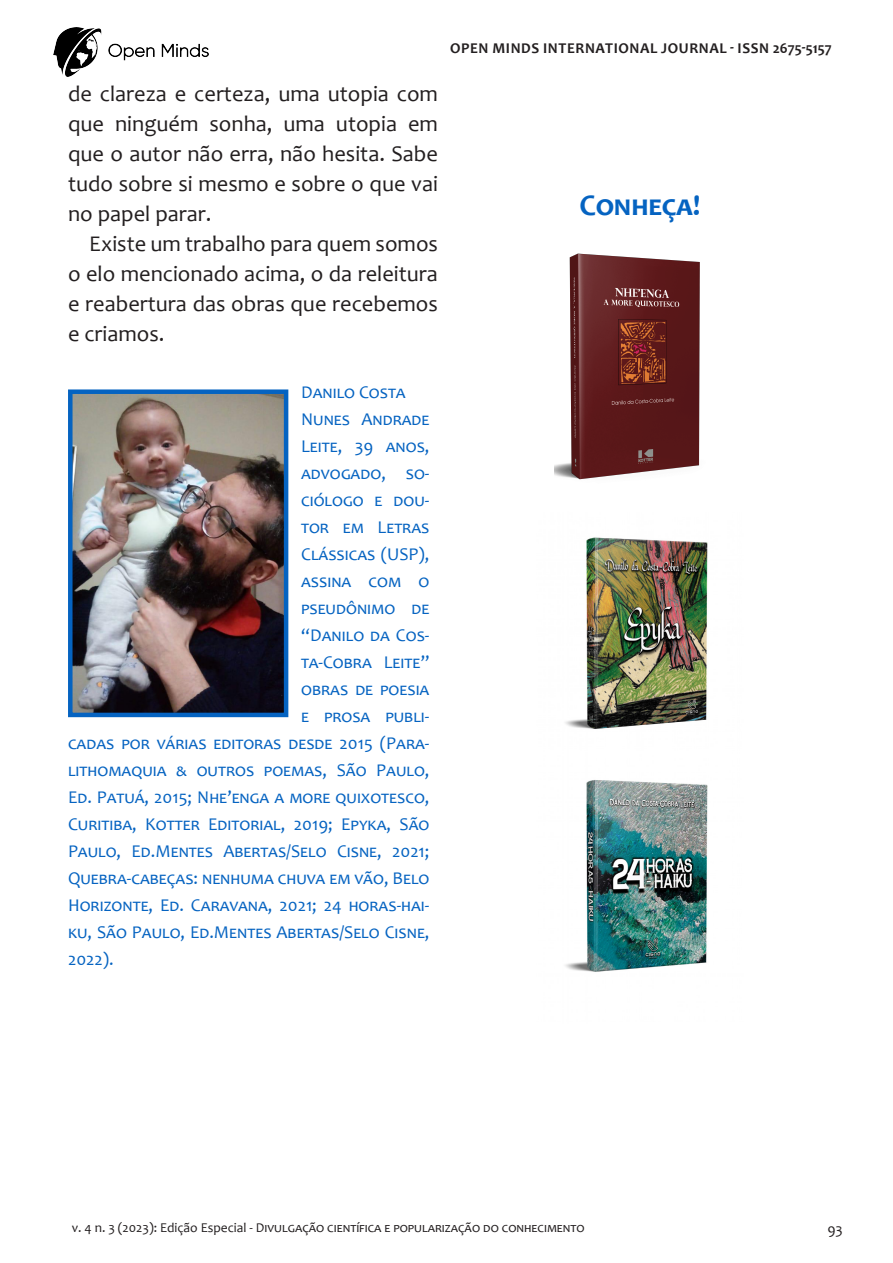
<style>
.page{position:relative;width:893px;height:1263px;background:#fff}
.page>*{position:absolute;margin:0;border:0;box-sizing:border-box;transform-origin:0 0}
.t1{font:700 30px "Candara";color:#0563c1}
.t2{font:22.5px/30px "Candara";color:#231f20;text-align:justify}
.t3{font:18px "Candara";color:#0563c1}
.t4{font:18px "Candara";letter-spacing:.05em;color:#0563c1}
.t5{font:700 15px "Candara";letter-spacing:.04em;color:#231f20}
.t6{font:15px "Candara";color:#231f20}
.t7{font:13.5px "Candara";color:#231f20}
</style>
<div class="page">
<img style="left:54px;top:28px;width:155px;height:48px">
<img style="left:565px;top:780px;width:143px;height:192px">
<img style="left:554px;top:253px;width:146px;height:227px">
<img style="left:565px;top:537px;width:143px;height:192px">
<img style="left:73px;top:394px;width:210px;height:318px">
<div style="left:68px;top:389px;width:220px;height:328px;border:4px solid #0563c1"></div>
<p class="t2" style="left:68px;top:79px;width:371px">de clareza e certeza, uma utopia com que ninguém sonha, uma utopia em que o autor não erra, não hesita. Sabe tudo sobre si mesmo e sobre o que vai no papel parar.</p>
<p class="t2" style="left:68px;top:229px;width:371px;text-indent:21px">Existe um trabalho para quem somos o elo mencionado acima, o da releitura e reabertura das obras que recebemos e criamos.</p>
<p class="t5" style="left:450px;top:39px;width:383px">OPEN MINDS INTERNATIONAL JOURNAL - ISSN 2675-5157</p>
<h1 class="t1" style="left:579px;top:186px;width:123px">Conheça!</h1>
<p class="t3" style="left:301px;top:381px;width:105px">Danilo Costa</p>
<p class="t3" style="left:301px;top:408px;width:130px">Nunes Andrade</p>
<p class="t3" style="left:301px;top:435px;width:130px">Leite, 39 anos,</p>
<p class="t3" style="left:301px;top:462px;width:130px">advogado, so-</p>
<p class="t3" style="left:301px;top:489px;width:130px">ciólogo e dou-</p>
<p class="t3" style="left:301px;top:516px;width:130px">tor em Letras</p>
<p class="t3" style="left:301px;top:543px;width:130px">Clássicas (USP),</p>
<p class="t3" style="left:301px;top:570px;width:130px">assina com o</p>
<p class="t3" style="left:301px;top:597px;width:130px">pseudônimo de</p>
<p class="t3" style="left:301px;top:624px;width:130px">“Danilo da Cos-</p>
<p class="t3" style="left:301px;top:651px;width:130px">ta-Cobra Leite”</p>
<p class="t3" style="left:301px;top:678px;width:129px">obras de poesia</p>
<p class="t3" style="left:301px;top:705px;width:130px">e prosa publi-</p>
<p class="t3" style="left:68px;top:732px;width:363px">cadas por várias editoras desde 2015 (Para-</p>
<p class="t4" style="left:68px;top:759px;width:363px">lithomaquia &amp; outros poemas, São Paulo,</p>
<p class="t3" style="left:68px;top:786px;width:363px">Ed. Patuá, 2015; Nhe’enga a more quixotesco,</p>
<p class="t3" style="left:68px;top:813px;width:363px">Curitiba, Kotter Editorial, 2019; Epyka, São</p>
<p class="t3" style="left:68px;top:840px;width:363px">Paulo, Ed.Mentes Abertas/Selo Cisne, 2021;</p>
<p class="t3" style="left:68px;top:867px;width:363px">Quebra-cabeças: nenhuma chuva em vão, Belo</p>
<p class="t3" style="left:68px;top:894px;width:363px">Horizonte, Ed. Caravana, 2021; 24 horas-hai-</p>
<p class="t3" style="left:68px;top:921px;width:363px">ku, São Paulo, Ed.Mentes Abertas/Selo Cisne,</p>
<p class="t3" style="left:68px;top:948px;width:47px">2022).</p>
<p class="t7" style="left:72px;top:1219px;width:514px">v. 4 n. 3 (2023): Edição Especial - Divulgação científica e popularização do conhecimento</p>
<p class="t6" style="left:827px;top:1219px;width:17px">93</p>
</div>
